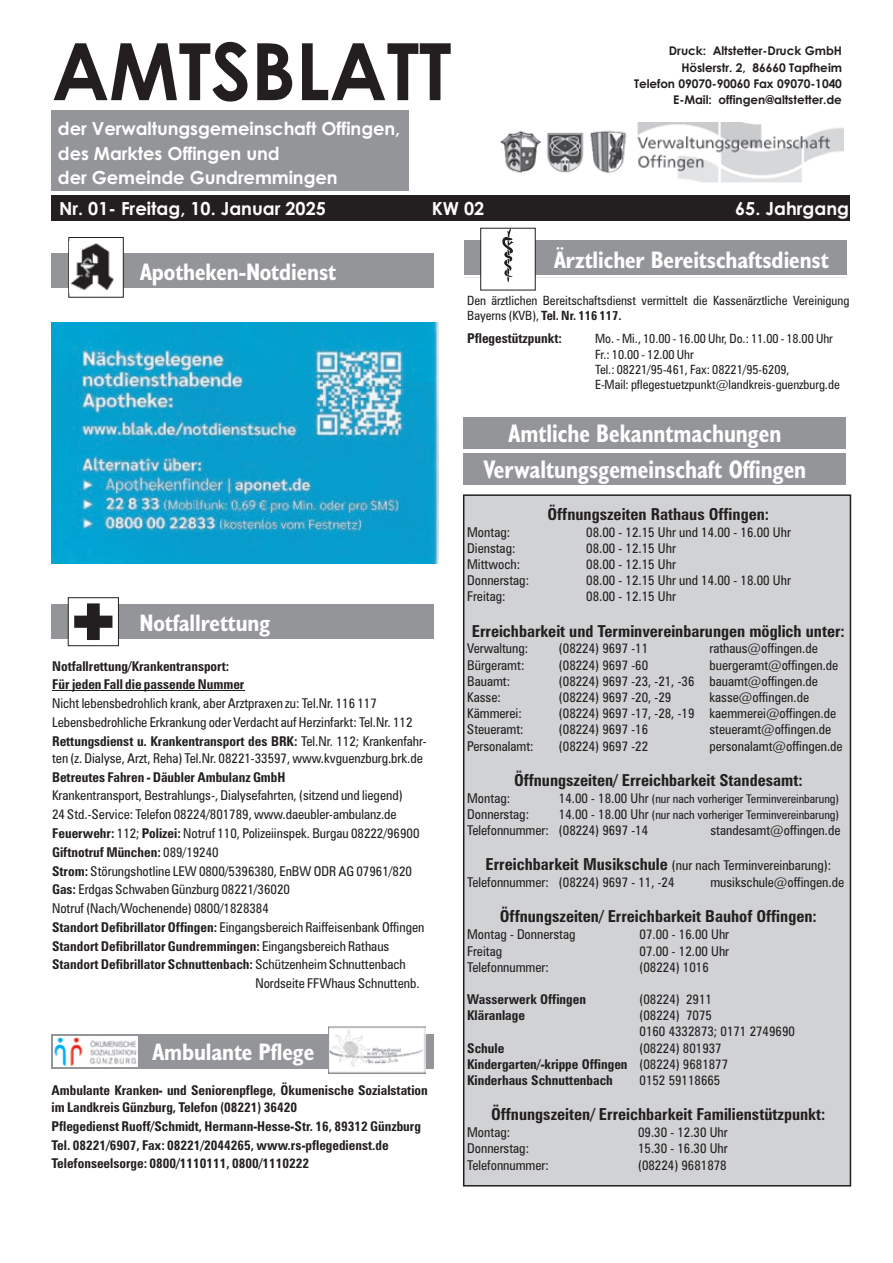
<style>
.page{position:relative;width:893px;height:1263px;background:#fff}
.page>*{position:absolute;margin:0;border:0;box-sizing:border-box;transform-origin:0 0}
.t1{font:700 79.2px "Century Gothic";letter-spacing:-.005em;color:#231f20}
.t2{font:700 condensed 25.65px/36.2px "Humanist 521 BT";color:#fff;text-align:center;scale:.94 1}
.t3{font:700 condensed 24px "Humanist 521 BT";color:#fff}
.t4{font:700 18px/24.5px "Century Gothic";color:#fff}
.t5{font:700 condensed 16.5px "Zurich BT";color:#231f20}
.t6{font:condensed 13.5px/18.8px "Zurich BT";color:#231f20}
.t7{font:700 condensed 13.5px/18.8px "Zurich BT";color:#231f20}
.t8{font:condensed 12.75px/15.3px "Zurich BT";color:#231f20}
.t9{font:700 12px/16.4px "Century Gothic";color:#231f20;text-align:right}
.t10{font:condensed 12px "Zurich BT";color:#231f20}
.s1{font-weight:700}
.s2{font-weight:400}
.s3{font-size:13.5px}
.s4{font-weight:700;font-size:16.5px}
</style>
<div class="page">
<div style="left:463px;top:494px;width:388px;height:692px;background:#d1d2d4;border:2px solid #231f20"></div>
<div style="left:51px;top:254px;width:383px;height:34px;background:#939598"></div>
<div style="left:68px;top:237px;width:56px;height:61px;background:#fff;border:1px solid #231f20"></div>
<img style="left:69px;top:242px;width:45px;height:50px">
<div style="left:51px;top:604px;width:383px;height:34px;background:#939598"></div>
<div style="left:68px;top:597px;width:51px;height:49px;background:#fff;border:1px solid #231f20"></div>
<svg style="left:74px;top:603px;width:38px;height:37px"></svg>
<div style="left:464px;top:241px;width:382px;height:34px;background:#939598"></div>
<div style="left:480px;top:228px;width:56px;height:62px;background:#fff;border:1px solid #231f20"></div>
<svg style="left:501px;top:229px;width:13px;height:53px"></svg>
<hr style="left:52px;top:691px;width:192px;height:1px;background:#231f20">
<div style="left:463px;top:417px;width:383px;height:32px;background:#939598"></div>
<div style="left:463px;top:453px;width:383px;height:32px;background:#939598"></div>
<div style="left:51px;top:196px;width:798px;height:25px;background:#231f20"></div>
<img style="left:500px;top:122px;width:343px;height:60px">
<div style="left:51px;top:110px;width:357px;height:81px;background:#939598"></div>
<div style="left:51px;top:1034px;width:382px;height:34px;background:#939598"></div>
<img style="left:329px;top:1026px;width:96px;height:47px">
<img style="left:54px;top:1036px;width:83px;height:30px">
<img style="left:51px;top:322px;width:387px;height:241px">
<h1 class="t1" style="left:52px;top:41px;width:401px">AMTSBLATT</h1>
<h3 class="t4" style="left:58px;top:118px;width:344px">der Verwaltungsgemeinschaft Offingen, des Marktes Offingen und<br>der Gemeinde Gundremmingen</h3>
<p class="t9" style="left:634px;top:44px;width:210px">Druck: Altstetter-Druck GmbH<br>Höslerstr. 2, 86660 Tapfheim<br>Telefon 09070-90060 Fax 09070-1040<br>E-Mail: offingen@altstetter.de</p>
<h3 class="t4" style="left:59px;top:198px;width:268px">Nr. 01- Freitag, 10. Januar 2025</h3>
<h3 class="t4" style="left:432px;top:198px;width:54px">KW 02</h3>
<h3 class="t4" style="left:735px;top:198px;width:115px">65. Jahrgang</h3>
<h3 class="t3" style="left:140px;top:262px;width:197px">Apotheken-Notdienst</h3>
<h3 class="t3" style="left:139px;top:613px;width:133px">Notfallrettung</h3>
<p class="t7" style="left:52px;top:658px;width:194px">Notfallrettung/Krankentransport:<br>Für jeden Fall die passende Nummer</p>
<p class="t6" style="left:52px;top:695px;width:376px">Nicht lebensbedrohlich krank, aber Arztpraxen zu: Tel.Nr. 116 117<br>Lebensbedrohliche Erkrankung oder Verdacht auf Herzinfarkt: Tel.Nr. 112<br><span class="s1">Rettungsdienst u. Krankentransport des BRK:</span> Tel.Nr. 112; Krankenfahr-</p>
<p class="t6" style="left:52px;top:750px;width:372px">ten (z. Dialyse, Arzt, Reha) Tel.Nr. 08221-33597, www.kvguenzburg.brk.de</p>
<p class="t7" style="left:52px;top:769px;width:235px">Betreutes Fahren - Däubler Ambulanz GmbH</p>
<p class="t6" style="left:52px;top:787px;width:352px">Krankentransport, Bestrahlungs-, Dialysefahrten, (sitzend und liegend)</p>
<p class="t6" style="left:52px;top:806px;width:346px">24 Std.-Service: Telefon 08224/801789, www.daeubler-ambulanz.de</p>
<p class="t6" style="left:52px;top:825px;width:369px"><span class="s1">Feuerwehr:</span> 112; <span class="s1">Polizei:</span> Notruf 110, Polizeiinspek. Burgau 08222/96900</p>
<p class="t7" style="left:52px;top:844px;width:168px">Giftnotruf München: <span class="s2">089/19240</span></p>
<p class="t6" style="left:52px;top:863px;width:361px"><span class="s1">Strom:</span> Störungshotline LEW 0800/5396380, EnBW ODR AG 07961/820</p>
<p class="t6" style="left:52px;top:881px;width:239px"><span class="s1">Gas:</span> Erdgas Schwaben Günzburg 08221/36020</p>
<p class="t6" style="left:52px;top:900px;width:218px">Notruf (Nach/Wochenende) 0800/1828384</p>
<p class="t6" style="left:52px;top:919px;width:374px"><span class="s1">Standort Defibrillator Offingen:</span> Eingangsbereich Raiffeisenbank Offingen</p>
<p class="t7" style="left:52px;top:938px;width:339px">Standort Defibrillator Gundremmingen: <span class="s2">Eingangsbereich Rathaus</span></p>
<p class="t7" style="left:52px;top:956px;width:355px">Standort Defibrillator Schnuttenbach: <span class="s2">Schützenheim Schnuttenbach</span></p>
<p class="t6" style="left:255px;top:975px;width:166px">Nordseite FFWhaus Schnuttenb.</p>
<h3 class="t3" style="left:152px;top:1042px;width:163px">Ambulante Pflege</h3>
<p class="t7" style="left:52px;top:1083px;width:378px;line-height:17.1px">Ambulante Kranken- und Seniorenpflege, Ökumenische Sozialstation im Landkreis Günzburg, Telefon (08221) 36420</p>
<p class="t7" style="left:52px;top:1118px;width:371px">Pflegedienst Ruoff/Schmidt, Hermann-Hesse-Str. 16, 89312 Günzburg<br>Tel. 08221/6907, Fax: 08221/2044265, www.rs-pflegedienst.de<br>Telefonseelsorge: 0800/1110111, 0800/1110222</p>
<h3 class="t3" style="left:554px;top:250px;width:276px">Ärztlicher Bereitschaftsdienst</h3>
<p class="t8" style="left:467px;top:294px;width:384px">Den ärztlichen Bereitschaftsdienst vermittelt die Kassenärztliche Vereinigung<br>Bayerns (KVB), <span class="s1">Tel. Nr. 116 117.</span></p>
<p class="t7" style="left:467px;top:330px;width:96px">Pflegestützpunkt:</p>
<p class="t8" style="left:595px;top:332px;width:246px">Mo. - Mi., 10.00 - 16.00 Uhr, Do.: 11.00 - 18.00 Uhr Fr.: 10.00 - 12.00 Uhr<br>Tel.: 08221/95-461, Fax: 08221/95-6209,<br>E-Mail: pflegestuetzpunkt@landkreis-guenzburg.de</p>
<h2 class="t2" style="left:484px;top:417px;width:344px">Amtliche Bekanntmachungen<br>Verwaltungsgemeinschaft Offingen</h2>
<p class="t5" style="left:547px;top:507px;width:223px">Öffnungszeiten Rathaus Offingen:</p>
<p class="t6" style="left:467px;top:524px;width:44px">Montag:</p>
<p class="t6" style="left:586px;top:524px;width:206px">08.00 - 12.15 Uhr und 14.00 - 16.00 Uhr</p>
<p class="t6" style="left:467px;top:540px;width:50px">Dienstag:</p>
<p class="t6" style="left:586px;top:540px;width:91px">08.00 - 12.15 Uhr</p>
<p class="t6" style="left:467px;top:556px;width:54px">Mittwoch:</p>
<p class="t6" style="left:586px;top:556px;width:91px">08.00 - 12.15 Uhr</p>
<p class="t6" style="left:467px;top:572px;width:63px">Donnerstag:</p>
<p class="t6" style="left:586px;top:572px;width:206px">08.00 - 12.15 Uhr und 14.00 - 18.00 Uhr</p>
<p class="t6" style="left:467px;top:588px;width:40px">Freitag:</p>
<p class="t6" style="left:586px;top:588px;width:91px">08.00 - 12.15 Uhr</p>
<p class="t5" style="left:472px;top:624px;width:375px">Erreichbarkeit und Terminvereinbarungen möglich unter:</p>
<p class="t6" style="left:467px;top:640px;width:63px">Verwaltung:</p>
<p class="t6" style="left:559px;top:640px;width:91px">(08224) 9697 -11</p>
<p class="t6" style="left:709px;top:640px;width:110px">rathaus@offingen.de</p>
<p class="t6" style="left:467px;top:657px;width:59px">Bürgeramt:</p>
<p class="t6" style="left:559px;top:657px;width:91px">(08224) 9697 -60</p>
<p class="t6" style="left:709px;top:657px;width:130px">buergeramt@offingen.de</p>
<p class="t6" style="left:467px;top:673px;width:45px">Bauamt:</p>
<p class="t6" style="left:559px;top:673px;width:261px">(08224) 9697 -23, -21, -36 bauamt@offingen.de</p>
<p class="t6" style="left:467px;top:689px;width:35px">Kasse:</p>
<p class="t6" style="left:559px;top:689px;width:114px">(08224) 9697 -20, -29</p>
<p class="t6" style="left:709px;top:689px;width:101px">kasse@offingen.de</p>
<p class="t6" style="left:467px;top:705px;width:56px">Kämmerei:</p>
<p class="t6" style="left:559px;top:705px;width:279px">(08224) 9697 -17, -28, -19 kaemmerei@offingen.de</p>
<p class="t6" style="left:467px;top:721px;width:58px">Steueramt:</p>
<p class="t6" style="left:559px;top:721px;width:91px">(08224) 9697 -16</p>
<p class="t6" style="left:709px;top:721px;width:123px">steueramt@offingen.de</p>
<p class="t6" style="left:467px;top:738px;width:68px">Personalamt:</p>
<p class="t6" style="left:559px;top:738px;width:91px">(08224) 9697 -22</p>
<p class="t6" style="left:709px;top:738px;width:135px">personalamt@offingen.de</p>
<p class="t5" style="left:514px;top:773px;width:290px">Öffnungszeiten/ Erreichbarkeit Standesamt:</p>
<p class="t6" style="left:467px;top:790px;width:44px">Montag:</p>
<p class="t10" style="left:559px;top:793px;width:282px"><span class="s3">14.00 - 18.00 Uhr</span> (nur nach vorheriger Terminvereinbarung)</p>
<p class="t6" style="left:467px;top:806px;width:63px">Donnerstag:</p>
<p class="t10" style="left:559px;top:810px;width:282px"><span class="s3">14.00 - 18.00 Uhr</span> (nur nach vorheriger Terminvereinbarung)</p>
<p class="t6" style="left:467px;top:822px;width:182px">Telefonnummer: (08224) 9697 -14</p>
<p class="t6" style="left:710px;top:822px;width:132px">standesamt@offingen.de</p>
<p class="t6" style="left:467px;top:858px;width:365px;line-height:17px;text-indent:18px"><span class="s4">Erreichbarkeit Musikschule</span> (nur nach Terminvereinbarung):<br>Telefonnummer: (08224) 9697 - 11, -24</p>
<p class="t6" style="left:710px;top:874px;width:135px">musikschule@offingen.de</p>
<p class="t5" style="left:500px;top:910px;width:318px">Öffnungszeiten/ Erreichbarkeit Bauhof Offingen:</p>
<p class="t6" style="left:467px;top:926px;width:110px">Montag - Donnerstag</p>
<p class="t6" style="left:640px;top:926px;width:91px">07.00 - 16.00 Uhr</p>
<p class="t6" style="left:467px;top:943px;width:36px">Freitag</p>
<p class="t6" style="left:640px;top:943px;width:91px">07.00 - 12.00 Uhr</p>
<p class="t6" style="left:467px;top:959px;width:83px">Telefonnummer:</p>
<p class="t6" style="left:640px;top:959px;width:71px">(08224) 1016</p>
<p class="t7" style="left:467px;top:991px;width:120px">Wasserwerk Offingen</p>
<p class="t6" style="left:640px;top:991px;width:74px">(08224) 2911</p>
<p class="t7" style="left:467px;top:1007px;width:59px">Kläranlage</p>
<p class="t6" style="left:640px;top:1009px;width:157px;line-height:16.2px">(08224) 7075<br>0160 4332873; 0171 2749690</p>
<p class="t7" style="left:467px;top:1040px;width:39px">Schule</p>
<p class="t7" style="left:467px;top:1041px;width:262px;line-height:16.2px;text-indent:172px"><span class="s2">(08224) 801937<br></span>Kindergarten/-krippe Offingen <span class="s2">(08224) 9681877<br></span>Kinderhaus Schnuttenbach</p>
<p class="t6" style="left:640px;top:1072px;width:82px">0152 59118665</p>
<p class="t5" style="left:491px;top:1108px;width:336px">Öffnungszeiten/ Erreichbarkeit Familienstützpunkt:</p>
<p class="t6" style="left:467px;top:1124px;width:44px">Montag:</p>
<p class="t6" style="left:638px;top:1124px;width:91px">09.30 - 12.30 Uhr</p>
<p class="t6" style="left:467px;top:1140px;width:63px">Donnerstag:</p>
<p class="t6" style="left:638px;top:1140px;width:91px">15.30 - 16.30 Uhr</p>
<p class="t6" style="left:467px;top:1157px;width:83px">Telefonnummer:</p>
<p class="t6" style="left:638px;top:1157px;width:90px">(08224) 9681878</p>
</div>
